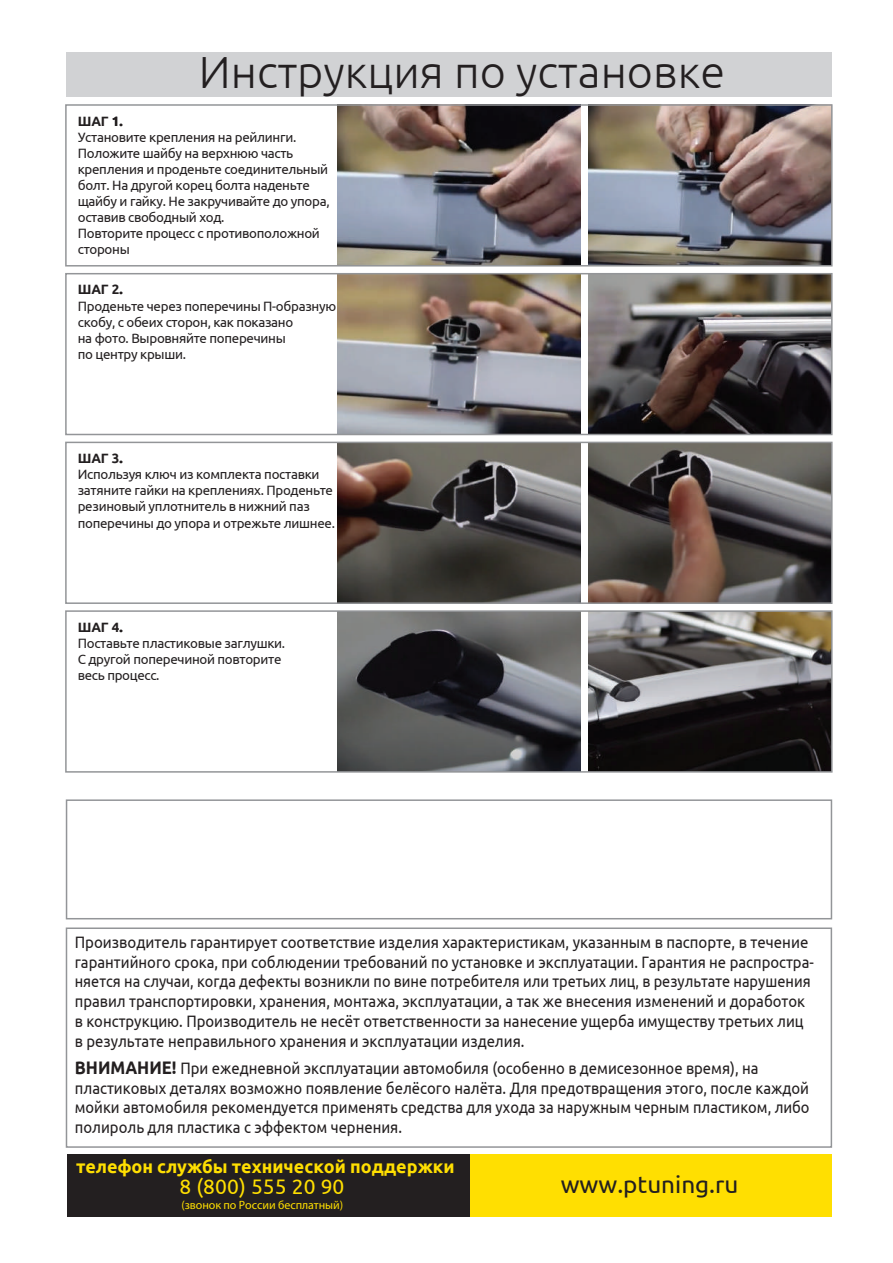
<style>
.page{position:relative;width:893px;height:1263px;background:#fff}
.page>*{position:absolute;margin:0;border:0;box-sizing:border-box;transform-origin:0 0}
.t1{font:300 45px "Ubuntu";color:#231f20}
.t2{font:24.3px "Ubuntu";color:#231f20}
.t3{font:21px "Ubuntu";letter-spacing:.005em;color:#ffdf01}
.t4{font:700 18px "Ubuntu";color:#ffdf01}
.t5{font:16.5px/19.8px "Ubuntu";color:#231f20;scale:.91 1}
.t6{font:16.5px/19.8px "Ubuntu";color:#231f20;scale:.9 1}
.t7{font:13.5px/16px "Ubuntu";letter-spacing:-.025em;color:#231f20}
.t8{font:700 13.5px "Ubuntu";letter-spacing:-.01em;color:#231f20}
.t9{font:12px "Myriad Pro";letter-spacing:-.005em;color:#ffdf01}
.s1{font-weight:700;font-size:18.15px}
</style>
<div class="page">
<img style="left:589px;top:445px;width:241px;height:156px">
<img style="left:589px;top:107px;width:241px;height:157px">
<img style="left:338px;top:107px;width:242px;height:157px">
<div style="left:65px;top:104px;width:768px;height:163px;border:2px solid #939598"></div>
<img style="left:589px;top:276px;width:241px;height:156px">
<img style="left:338px;top:276px;width:242px;height:156px">
<div style="left:65px;top:273px;width:768px;height:162px;border:2px solid #939598"></div>
<img style="left:338px;top:445px;width:242px;height:156px">
<div style="left:65px;top:442px;width:768px;height:162px;border:2px solid #939598"></div>
<img style="left:589px;top:613px;width:241px;height:157px">
<img style="left:338px;top:613px;width:242px;height:157px">
<div style="left:65px;top:610px;width:768px;height:163px;border:2px solid #939598"></div>
<div style="left:66px;top:799px;width:766px;height:120px;border:2px solid #939598"></div>
<div style="left:67px;top:1154px;width:764px;height:63px;background:#231f20"></div>
<div style="left:470px;top:1154px;width:361px;height:63px;background:#ffdf01"></div>
<div style="left:66px;top:53px;width:766px;height:44px;background:#d1d2d4"></div>
<div style="left:66px;top:927px;width:766px;height:221px;background:#fff;border:2px solid #939598"></div>
<h1 class="t1" style="left:199px;top:45px;width:528px">Инструкция по установке</h1>
<p class="t8" style="left:78px;top:113px;width:46px">ШАГ 1.</p>
<p class="t7" style="left:78px;top:129px;width:253px">Установите крепления на рейлинги.<br>Положите шайбу на верхнюю часть крепления и проденьте соединительный болт. На другой корец болта наденьте щайбу и гайку. Не закручивайте до упора, оставив свободный ход.<br>Повторите процесс с противоположной стороны</p>
<p class="t8" style="left:78px;top:281px;width:46px">ШАГ 2.</p>
<p class="t7" style="left:78px;top:297px;width:260px">Проденьте через поперечины П-образную скобу, с обеих сторон, как показано<br>на фото. Выровняйте поперечины<br>по центру крыши.</p>
<p class="t8" style="left:78px;top:450px;width:46px">ШАГ 3.</p>
<p class="t7" style="left:78px;top:466px;width:259px">Используя ключ из комплекта поставки затяните гайки на креплениях. Проденьте резиновый уплотнитель в нижний паз поперечины до упора и отрежьте лишнее.</p>
<p class="t8" style="left:78px;top:619px;width:46px">ШАГ 4.</p>
<p class="t7" style="left:78px;top:635px;width:209px">Поставьте пластиковые заглушки.<br>С другой поперечиной повторите весь процесс.</p>
<p class="t5" style="left:75px;top:931px;width:814px">Производитель гарантирует соответствие изделия характеристикам, указанным в паспорте, в течение гарантийного срока, при соблюдении требований по установке и эксплуатации. Гарантия не распростра&shy;няется на случаи, когда дефекты возникли по вине потребителя или третьих лиц, в результате нарушения правил транспортировки, хранения, монтажа, эксплуатации, а так же внесения изменений и доработок в конструкцию. Производитель не несёт ответственности за нанесение ущерба имуществу третьих лиц в результате неправильного хранения и эксплуатации изделия.</p>
<p class="t6" style="left:75px;top:1057px;width:818px"><span class="s1">ВНИМАНИЕ!</span> При ежедневной эксплуатации автомобиля (особенно в демисезонное время), на пластиковых деталях возможно появление белёсого налёта. Для предотвращения этого, после каждой мойки автомобиля рекомендуется применять средства для ухода за наружным черным пластиком, либо полироль для пластика с эффектом чернения.</p>
<h3 class="t4" style="left:76px;top:1156px;width:380px">телефон службы технической поддержки</h3>
<h3 class="t3" style="left:179px;top:1174px;width:166px">8 (800) 555 20 90</h3>
<p class="t9" style="left:181px;top:1197px;width:163px">(звонок по России бесплатный)</p>
<h2 class="t2" style="left:561px;top:1169px;width:179px">www.ptuning.ru</h2>
</div>
